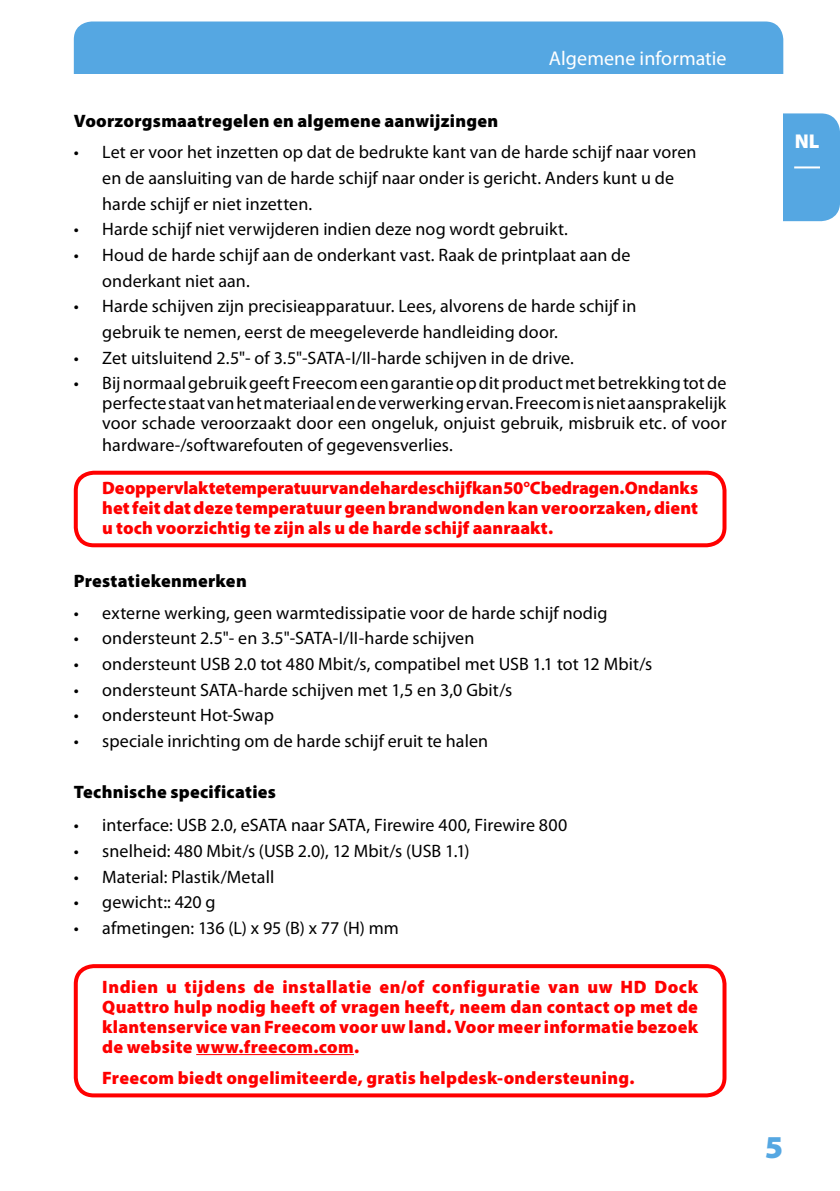
<style>
.page{position:relative;width:840px;height:1191px;background:#fff}
.page>*{position:absolute;margin:0;border:0;box-sizing:border-box;transform-origin:0 0}
.t1{font:20px "Myriad Pro";color:#fff}
.t2{font:900 20px "Myriad Pro";color:#fff}
.t3{font:18px/25.6px "Myriad Pro";letter-spacing:.005em;color:#000}
.t4{font:900 18px/20px "Myriad Pro";letter-spacing:.01em;color:#f00;text-align:justify}
.t5{font:900 18px "Myriad Pro";letter-spacing:.015em;color:#000}
</style>
<div class="page">
<div style="left:74px;top:22px;width:708px;height:52px;background:#55a7e2"></div>
<div style="left:783px;top:113px;width:56px;height:108px;background:#55a7e2"></div>
<hr style="left:793px;top:166px;width:26px;height:2px;background:#fff">
<hr style="left:196px;top:1054px;width:158px;height:1px;background:#f00">
<div style="left:74px;top:471px;width:652px;height:76px;border:4px solid #f00;border-radius:18px"></div>
<div style="left:74px;top:964px;width:652px;height:133px;border:4px solid #f00;border-radius:18px"></div>
<p class="t1" style="left:548px;top:46px;width:179px">Algemene informatie</p>
<p class="t5" style="left:74px;top:109px;width:426px">Voorzorgsmaatregelen en algemene aanwijzingen</p>
<p class="t3" style="left:102px;top:139px;width:595px;text-indent:-28px">• Let er voor het inzetten op dat de bedrukte kant van de harde schijf naar voren en de aansluiting van de harde schijf naar onder is gericht. Anders kunt u de harde schijf er niet inzetten.</p>
<p class="t3" style="left:74px;top:216px;width:495px">• Harde schijf niet verwijderen indien deze nog wordt gebruikt.</p>
<p class="t3" style="left:102px;top:242px;width:529px;text-indent:-28px">• Houd de harde schijf aan de onderkant vast. Raak de printplaat aan de onderkant niet aan.</p>
<p class="t3" style="left:102px;top:293px;width:535px;text-indent:-28px">• Harde schijven zijn precisieapparatuur. Lees, alvorens de harde schijf in gebruik te nemen, eerst de meegeleverde handleiding door.</p>
<p class="t3" style="left:74px;top:344px;width:501px">• Zet uitsluitend 2.5"- of 3.5"-SATA-I/II-harde schijven in de drive.</p>
<p class="t3" style="left:102px;top:373px;width:625px;line-height:20.6px;text-align:justify;text-indent:-28px">• Bij normaal gebruik geeft Freecom een garantie op dit product met betrekking tot de perfecte staat van het materiaal en de verwerking ervan. Freecom is niet aansprakelijk voor schade veroorzaakt door een ongeluk, onjuist gebruik, misbruik etc. of voor hardware-/softwarefouten of gegevensverlies.</p>
<p class="t4" style="left:102px;top:477px;width:597px">De oppervlaktetemperatuur van de harde schijf kan 50°C bedragen. Ondanks het feit dat deze temperatuur geen brandwonden kan veroorzaken, dient u toch voorzichtig te zijn als u de harde schijf aanraakt.</p>
<p class="t5" style="left:74px;top:569px;width:174px">Prestatiekenmerken</p>
<p class="t3" style="left:74px;top:599px;width:535px">• externe werking, geen warmtedissipatie voor de harde schijf nodig</p>
<p class="t3" style="left:74px;top:625px;width:402px">• ondersteunt 2.5"- en 3.5"-SATA-I/II-harde schijven</p>
<p class="t3" style="left:74px;top:651px;width:579px">• ondersteunt USB 2.0 tot 480 Mbit/s, compatibel met USB 1.1 tot 12 Mbit/s</p>
<p class="t3" style="left:74px;top:676px;width:439px">• ondersteunt SATA-harde schijven met 1,5 en 3,0 Gbit/s</p>
<p class="t3" style="left:74px;top:702px;width:201px">• ondersteunt Hot-Swap</p>
<p class="t3" style="left:74px;top:728px;width:415px">• speciale inrichting om de harde schijf eruit te halen</p>
<p class="t5" style="left:74px;top:780px;width:203px">Technische specificaties</p>
<p class="t3" style="left:74px;top:812px;width:494px">• interface: USB 2.0, eSATA naar SATA, Firewire 400, Firewire 800</p>
<p class="t3" style="left:74px;top:838px;width:397px">• snelheid: 480 Mbit/s (USB 2.0), 12 Mbit/s (USB 1.1)</p>
<p class="t3" style="left:74px;top:863px;width:202px">• Material: Plastik/Metall</p>
<p class="t3" style="left:74px;top:889px;width:143px">• gewicht:: 420 g</p>
<p class="t3" style="left:74px;top:915px;width:326px">• afmetingen: 136 (L) x 95 (B) x 77 (H) mm</p>
<p class="t4" style="left:102px;top:976px;width:597px">Indien u tijdens de installatie en/of configuratie van uw HD Dock Quattro hulp nodig heeft of vragen heeft, neem dan contact op met de klantenservice van Freecom voor uw land. Voor meer informatie bezoek de website www.freecom.com.</p>
<p class="t4" style="left:102px;top:1067px;width:533px">Freecom biedt ongelimiteerde, gratis helpdesk-ondersteuning.</p>
<p class="t2" style="left:794px;top:128px;width:26px">NL</p>
</div>
